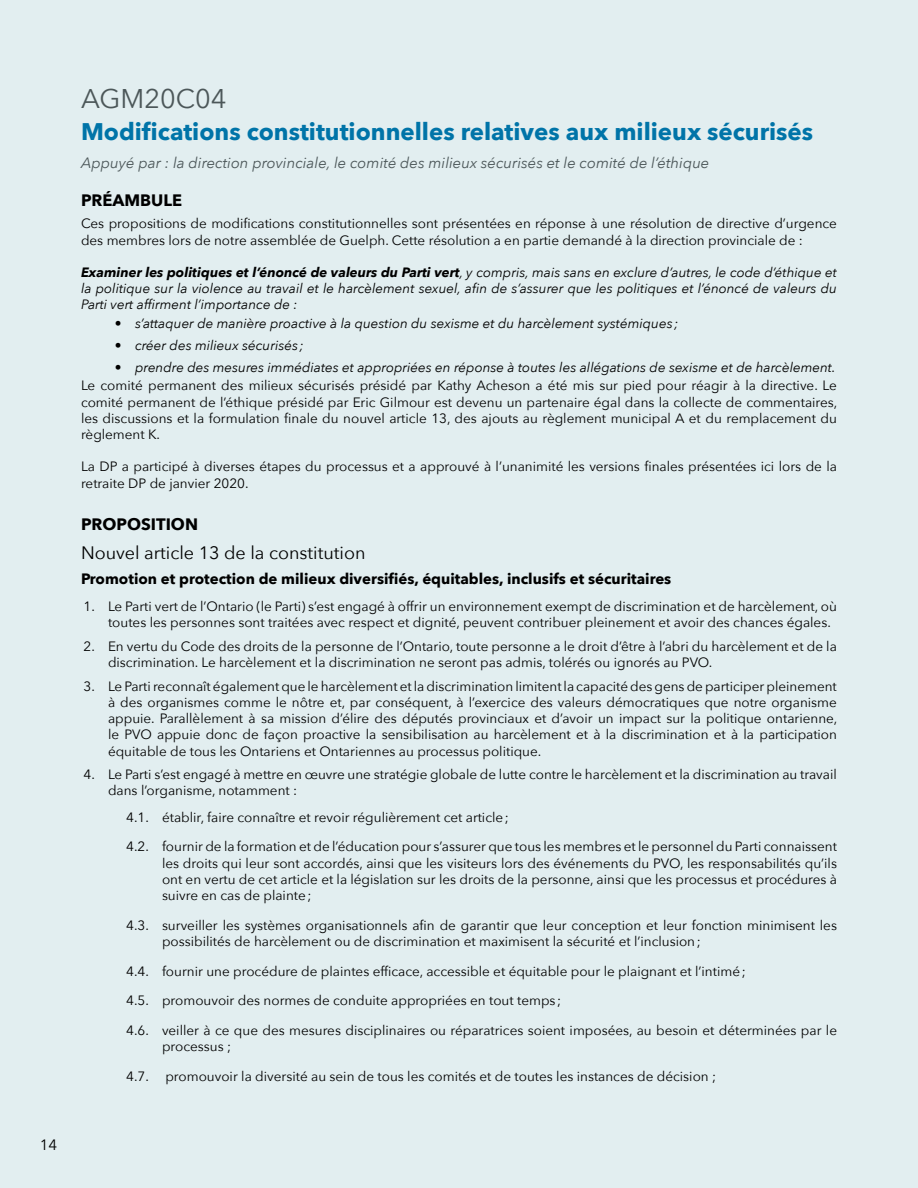
<style>
.page{position:relative;width:918px;height:1188px;background:#e2eef0}
.page>*{position:absolute;margin:0;border:0;box-sizing:border-box;transform-origin:0 0}
.t1{font:27px "Avenir Next";color:#4c5759}
.t2{font:700 24px "Avenir Next";color:#0074a8}
.t3{font:18px "Avenir Next";color:#000}
.t4{font:700 16.5px "Avenir Next";color:#000}
.t5{font:italic 15px "Avenir Next";color:#4c5759}
.t6{font:700 15px "Avenir Next";color:#000}
.t7{font:15px "Avenir Next";color:#000}
.t8{font:13.5px/16.2px "Avenir Next";color:#000}
.t9{font:italic 13.5px/16.2px "Avenir Next";color:#000;text-align:justify}
.s1{font-weight:700}
</style>
<div class="page">
<p class="t7" style="left:40px;top:1132px;width:19px">14</p>
<h1 class="t1" style="left:81px;top:76px;width:147px">AGM20C04</h1>
<h2 class="t2" style="left:81px;top:111px;width:734px">Modifications constitutionnelles relatives aux milieux sécurisés</h2>
<p class="t5" style="left:81px;top:151px;width:630px">Appuyé par : la direction provinciale, le comité des milieux sécurisés et le comité de l’éthique</p>
<p class="t4" style="left:81px;top:185px;width:103px">PRÉAMBULE</p>
<p class="t8" style="left:81px;top:215px;width:758px">Ces propositions de modifications constitutionnelles sont présentées en réponse à une résolution de directive d’urgence des membres lors de notre assemblée de Guelph. Cette résolution a en partie demandé à la direction provinciale de :</p>
<p class="t9" style="left:81px;top:264px;width:757px"><span class="s1">Examiner les politiques et l’énoncé de valeurs du Parti vert</span>, y compris, mais sans en exclure d’autres, le code d’éthique et la politique sur la violence au travail et le harcèlement sexuel, afin de s’assurer que les politiques et l’énoncé de valeurs du Parti vert affirment l’importance de :</p>
<p class="t9" style="left:115px;top:315px;width:565px">• s’attaquer de manière proactive à la question du sexisme et du harcèlement systémiques ;</p>
<p class="t9" style="left:115px;top:337px;width:191px">• créer des milieux sécurisés ;</p>
<p class="t9" style="left:115px;top:358px;width:722px">• prendre des mesures immédiates et appropriées en réponse à toutes les allégations de sexisme et de harcèlement.</p>
<p class="t8" style="left:81px;top:377px;width:758px;text-align:justify">Le comité permanent des milieux sécurisés présidé par Kathy Acheson a été mis sur pied pour réagir à la directive. Le comité permanent de l’éthique présidé par Eric Gilmour est devenu un partenaire égal dans la collecte de commentaires, les discussions et la formulation finale du nouvel article 13, des ajouts au règlement municipal A et du remplacement du règlement K.</p>
<p class="t8" style="left:81px;top:458px;width:758px">La DP a participé à diverses étapes du processus et a approuvé à l’unanimité les versions finales présentées ici lors de la retraite DP de janvier 2020.</p>
<p class="t4" style="left:81px;top:510px;width:119px">PROPOSITION</p>
<h3 class="t3" style="left:81px;top:537px;width:286px">Nouvel article 13 de la constitution</h3>
<p class="t6" style="left:81px;top:565px;width:592px">Promotion et protection de milieux diversifiés, équitables, inclusifs et sécuritaires</p>
<p class="t8" style="left:108px;top:597px;width:730px;text-indent:-24px">1. Le Parti vert de l’Ontario (le Parti) s’est engagé à offrir un environnement exempt de discrimination et de harcèlement, où toutes les personnes sont traitées avec respect et dignité, peuvent contribuer pleinement et avoir des chances égales.</p>
<p class="t8" style="left:108px;top:637px;width:730px;text-indent:-24px">2. En vertu du Code des droits de la personne de l’Ontario, toute personne a le droit d’être à l’abri du harcèlement et de la discrimination. Le harcèlement et la discrimination ne seront pas admis, tolérés ou ignorés au PVO.</p>
<p class="t8" style="left:108px;top:677px;width:731px;text-align:justify;text-indent:-24px">3. Le Parti reconnaît également que le harcèlement et la discrimination limitent la capacité des gens de participer pleinement à des organismes comme le nôtre et, par conséquent, à l’exercice des valeurs démocratiques que notre organisme appuie. Parallèlement à sa mission d’élire des députés provinciaux et d’avoir un impact sur la politique ontarienne, le PVO appuie donc de façon proactive la sensibilisation au harcèlement et à la discrimination et à la participation équitable de tous les Ontariens et Ontariennes au processus politique.</p>
<p class="t8" style="left:108px;top:766px;width:730px;text-indent:-24px">4. Le Parti s’est engagé à mettre en œuvre une stratégie globale de lutte contre le harcèlement et la discrimination au travail dans l’organisme, notamment :</p>
<p class="t8" style="left:126px;top:808px;width:384px">4.1. établir, faire connaître et revoir régulièrement cet article;</p>
<p class="t8" style="left:162px;top:838px;width:677px;text-align:justify;text-indent:-36px">4.2. fournir de la formation et de l’éducation pour s’assurer que tous les membres et le personnel du Parti connaissent les droits qui leur sont accordés, ainsi que les visiteurs lors des événements du PVO, les responsabilités qu’ils ont en vertu de cet article et la législation sur les droits de la personne, ainsi que les processus et procédures à suivre en cas de plainte;</p>
<p class="t8" style="left:162px;top:916px;width:677px;text-indent:-36px">4.3. surveiller les systèmes organisationnels afin de garantir que leur conception et leur fonction minimisent les possibilités de harcèlement ou de discrimination et maximisent la sécurité et l’inclusion;</p>
<p class="t8" style="left:126px;top:962px;width:621px">4.4. fournir une procédure de plaintes efficace, accessible et équitable pour le plaignant et l’intimé;</p>
<p class="t8" style="left:126px;top:992px;width:437px">4.5. promouvoir des normes de conduite appropriées en tout temps ;</p>
<p class="t8" style="left:162px;top:1022px;width:677px;text-indent:-36px">4.6. veiller à ce que des mesures disciplinaires ou réparatrices soient imposées, au besoin et déterminées par le processus ;</p>
<p class="t8" style="left:126px;top:1067px;width:591px">4.7. promouvoir la diversité au sein de tous les comités et de toutes les instances de décision ;</p>
</div>
